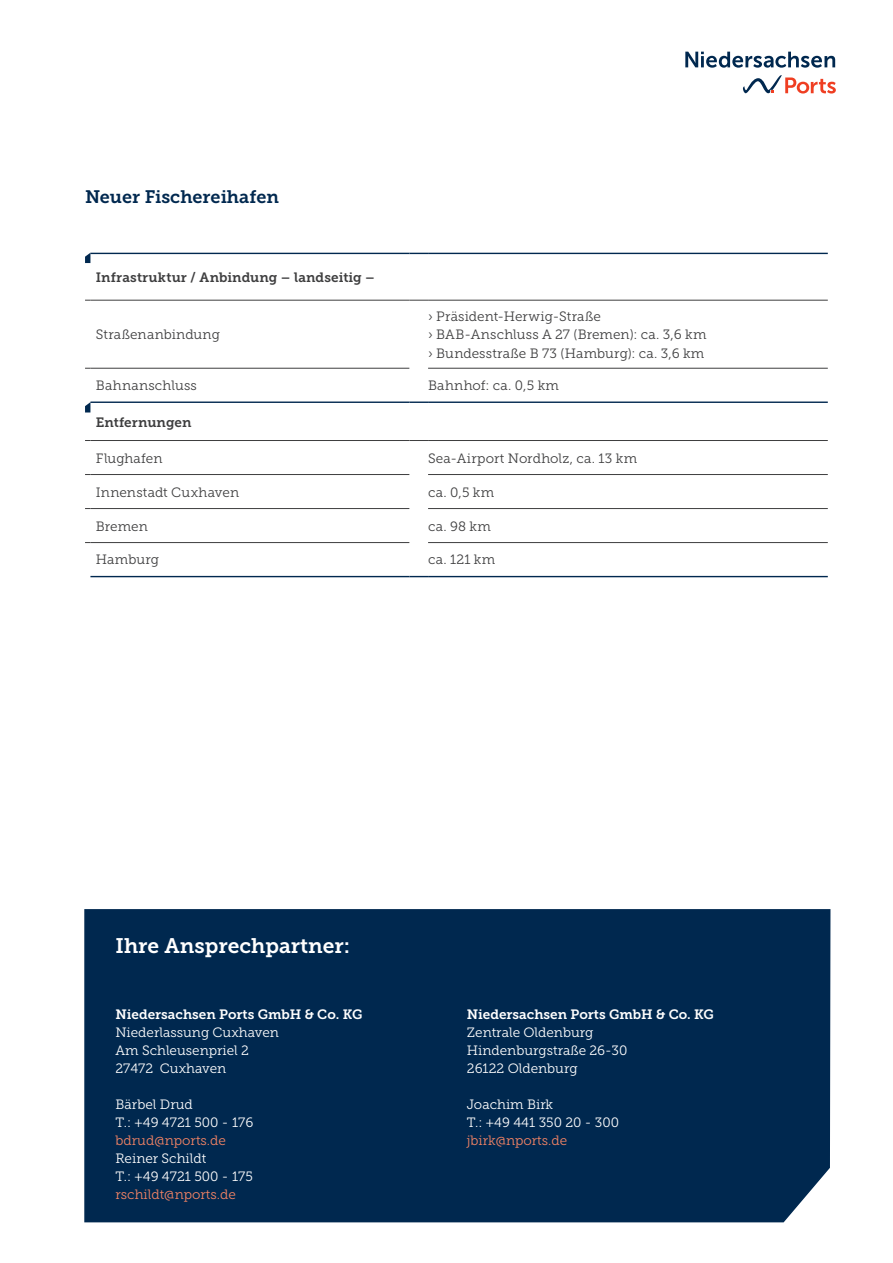
<style>
.page{position:relative;width:893px;height:1263px;background:#fff}
.page>*{position:absolute;margin:0;border:0;box-sizing:border-box;transform-origin:0 0}
.t1{font:21px "Museo Slab 700";color:#fff}
.t2{font:18px "Museo Slab 700";color:#00284f}
.t3{font:13.5px/18.6px "Museo Slab 300";letter-spacing:.015em;color:#3e3e3f}
.t4{font:13.5px/18px "Museo Slab 300";color:#fff}
.t5{font:13.5px "Museo Slab 700";color:#fff}
.t6{font:13.5px "Museo Slab 300";color:#f48465}
.t7{font:13.5px "Museo Slab 700";letter-spacing:.005em;color:#3e3e3f}
</style>
<div class="page">
<svg style="left:685px;top:52px;width:150px;height:16px"></svg>
<svg style="left:743px;top:75px;width:93px;height:19px"></svg>
<hr style="left:90px;top:368px;width:319px;height:1px;background:#3e3e3f">
<hr style="left:428px;top:368px;width:400px;height:1px;background:#3e3e3f">
<hr style="left:90px;top:474px;width:319px;height:1px;background:#3e3e3f">
<hr style="left:428px;top:474px;width:400px;height:1px;background:#3e3e3f">
<hr style="left:90px;top:508px;width:319px;height:1px;background:#3e3e3f">
<hr style="left:428px;top:508px;width:400px;height:1px;background:#3e3e3f">
<hr style="left:90px;top:542px;width:319px;height:1px;background:#3e3e3f">
<hr style="left:428px;top:542px;width:400px;height:1px;background:#3e3e3f">
<hr style="left:90px;top:253px;width:319px;height:1px;background:#00284f">
<svg style="left:409px;top:253px;width:19px;height:1px"></svg>
<hr style="left:428px;top:253px;width:400px;height:1px;background:#00284f">
<hr style="left:90px;top:401px;width:319px;height:2px;background:#00284f">
<svg style="left:409px;top:401px;width:19px;height:2px"></svg>
<hr style="left:428px;top:401px;width:400px;height:2px;background:#00284f">
<hr style="left:90px;top:300px;width:319px;height:1px;background:#3e3e3f">
<svg style="left:409px;top:300px;width:19px;height:1px"></svg>
<hr style="left:428px;top:300px;width:400px;height:1px;background:#3e3e3f">
<hr style="left:90px;top:440px;width:319px;height:1px;background:#3e3e3f">
<svg style="left:409px;top:440px;width:19px;height:1px"></svg>
<hr style="left:428px;top:440px;width:400px;height:1px;background:#3e3e3f">
<hr style="left:90px;top:576px;width:319px;height:1px;background:#00284f">
<svg style="left:409px;top:576px;width:19px;height:1px"></svg>
<hr style="left:428px;top:576px;width:400px;height:1px;background:#00284f">
<svg style="left:85px;top:253px;width:5px;height:10px"></svg>
<svg style="left:85px;top:402px;width:5px;height:10px"></svg>
<div style="left:84px;top:909px;width:747px;height:314px;background:#00284f"></div>
<h2 class="t2" style="left:85px;top:187px;width:195px">Neuer Fischereihafen</h2>
<p class="t7" style="left:96px;top:270px;width:281px">Infrastruktur / Anbindung – landseitig –</p>
<p class="t3" style="left:96px;top:325px;width:126px">Straßenanbindung</p>
<p class="t3" style="left:428px;top:307px;width:280px">› Präsident-Herwig-Straße<br>› BAB-Anschluss A 27 (Bremen): ca. 3,6 km › Bundesstraße B 73 (Hamburg): ca. 3,6 km</p>
<p class="t3" style="left:96px;top:376px;width:103px">Bahnanschluss</p>
<p class="t3" style="left:428px;top:376px;width:132px">Bahnhof: ca. 0,5 km</p>
<p class="t7" style="left:96px;top:414px;width:97px">Entfernungen</p>
<p class="t3" style="left:96px;top:449px;width:68px">Flughafen</p>
<p class="t3" style="left:428px;top:449px;width:211px">Sea-Airport Nordholz, ca. 13 km</p>
<p class="t3" style="left:96px;top:483px;width:145px">Innenstadt Cuxhaven</p>
<p class="t3" style="left:428px;top:483px;width:68px">ca. 0,5 km</p>
<p class="t3" style="left:96px;top:517px;width:54px">Bremen</p>
<p class="t3" style="left:428px;top:517px;width:64px">ca. 98 km</p>
<p class="t3" style="left:96px;top:550px;width:65px">Hamburg</p>
<p class="t3" style="left:428px;top:550px;width:69px">ca. 121 km</p>
<h1 class="t1" style="left:116px;top:934px;width:236px">Ihre Ansprechpartner:</h1>
<p class="t5" style="left:116px;top:1007px;width:249px">Niedersachsen Ports GmbH &amp; Co. KG</p>
<p class="t4" style="left:116px;top:1024px;width:165px">Niederlassung Cuxhaven<br>Am Schleusenpriel 2<br>27472 Cuxhaven</p>
<p class="t4" style="left:116px;top:1096px;width:139px">Bärbel Drud<br>T.: +49 4721 500 - 176</p>
<p class="t6" style="left:116px;top:1133px;width:112px">bdrud@nports.de</p>
<p class="t4" style="left:116px;top:1150px;width:139px">Reiner Schildt<br>T.: +49 4721 500 - 175</p>
<p class="t6" style="left:116px;top:1187px;width:122px">rschildt@nports.de</p>
<p class="t5" style="left:467px;top:1007px;width:249px">Niedersachsen Ports GmbH &amp; Co. KG</p>
<p class="t4" style="left:467px;top:1024px;width:162px">Zentrale Oldenburg<br>Hindenburgstraße 26-30<br>26122 Oldenburg</p>
<p class="t4" style="left:467px;top:1096px;width:154px">Joachim Birk<br>T.: +49 441 350 20 - 300</p>
<p class="t6" style="left:467px;top:1133px;width:102px">jbirk@nports.de</p>
</div>
